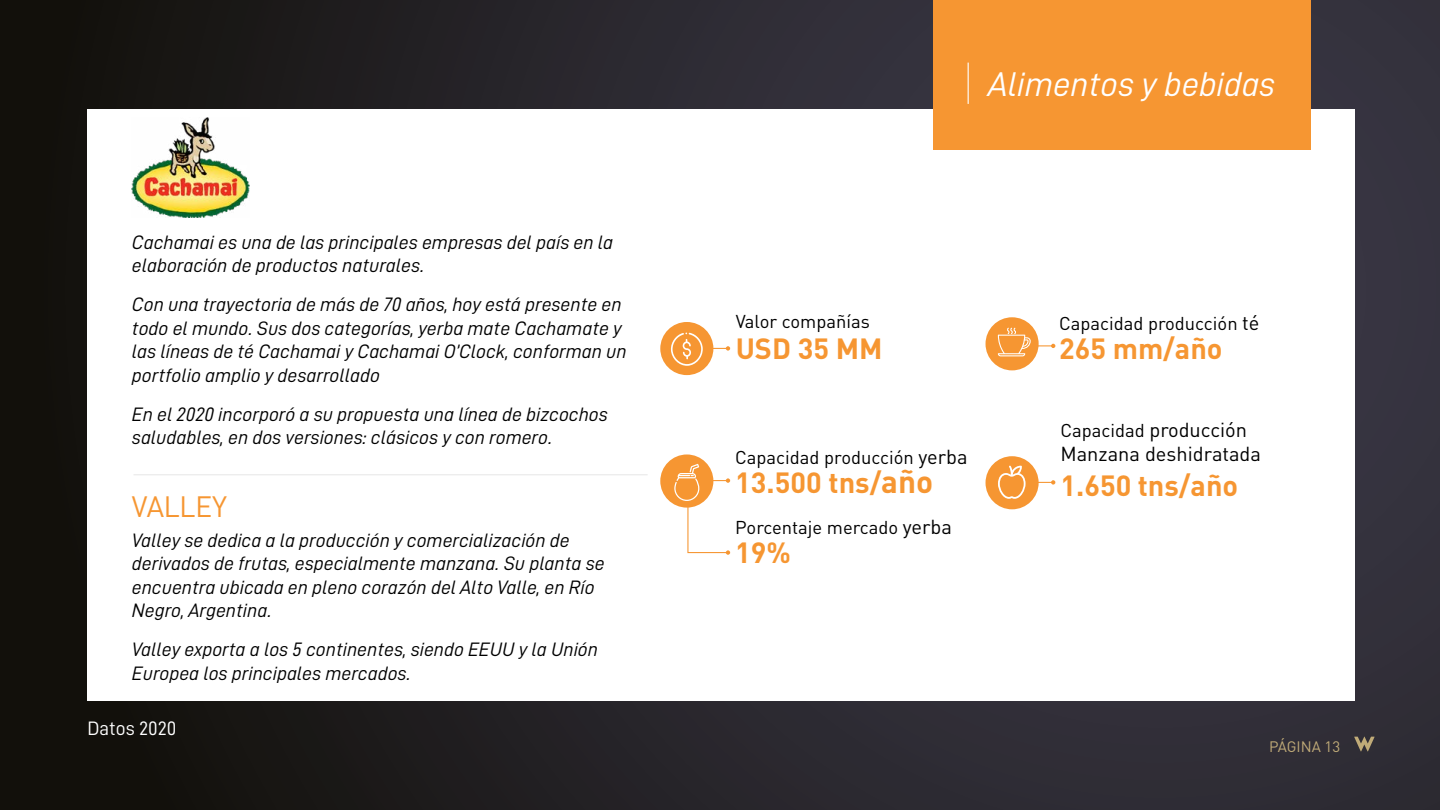
<style>
.page{position:relative;width:1440px;height:810px;background:#fff}
.page>*{position:absolute;margin:0;border:0;box-sizing:border-box;transform-origin:0 0}
.t1{font:34.42px "D DIN Italic";color:#fff}
.t2{font:30px "D DIN";color:#f69632}
.t3{font:700 28.88px "DIN";color:#f69632}
.t4{font:20.02px/24px "DIN";color:#000}
.t5{font:19.5px/23.4px "D DIN Italic";color:#000}
.t6{font:19.5px "D DIN";color:#fff}
.t7{font:18.38px "DIN";color:#000}
.t8{font:15px "DIN";color:#c0ab78}
.s1{font-size:20.02px}
.s2{font-size:31.42px}
.s3{font-size:18.38px}
</style>
<div class="page">
<div style="left:0;top:0;width:1440px;height:810px;background:linear-gradient(to right,#14130f,#3a3744)"></div>
<svg style="left:1354px;top:737px;width:21px;height:14px"></svg>
<div style="left:87px;top:109px;width:1267px;height:592px;background:#fff"></div>
<div style="left:933px;top:0;width:377px;height:150px;background:#f69632"></div>
<hr style="left:968px;top:63px;width:1px;height:41px;background:#fff">
<img style="left:132px;top:117px;width:117px;height:100px">
<hr style="left:134px;top:474px;width:514px;height:1px;background:#d6d6d6">
<div style="left:660px;top:454px;width:53px;height:54px;background:#f69632;border-radius:50%"></div>
<svg style="left:674px;top:464px;width:56px;height:91px"></svg>
<div style="left:986px;top:456px;width:53px;height:53px;background:#f69632;border-radius:50%"></div>
<svg style="left:1038px;top:480px;width:17px;height:5px"></svg>
<svg style="left:998px;top:466px;width:28px;height:33px"></svg>
<div style="left:986px;top:317px;width:53px;height:53px;background:#f69632;border-radius:50%"></div>
<svg style="left:1038px;top:344px;width:17px;height:4px"></svg>
<svg style="left:998px;top:328px;width:33px;height:28px"></svg>
<div style="left:660px;top:322px;width:53px;height:53px;background:#f69632;border-radius:50%"></div>
<svg style="left:713px;top:346px;width:17px;height:5px"></svg>
<svg style="left:671px;top:333px;width:32px;height:33px"></svg>
<p class="t5" style="left:132px;top:230px;width:483px">Cachamai es una de las principales empresas del país en la elaboración de productos naturales.</p>
<p class="t5" style="left:132px;top:293px;width:496px">Con una trayectoria de más de 70 años, hoy está presente en todo el mundo. Sus dos categorías, yerba mate Cachamate y las líneas de té Cachamai y Cachamai O’Clock, conforman un portfolio amplio y desarrollado</p>
<p class="t5" style="left:132px;top:402px;width:477px">En el 2020 incorporó a su propuesta una línea de bizcochos saludables, en dos versiones: clásicos y con romero.</p>
<h2 class="t2" style="left:132px;top:490px;width:97px">VALLEY</h2>
<p class="t5" style="left:132px;top:528px;width:474px">Valley se dedica a la producción y comercialización de derivados de frutas, especialmente manzana. Su planta se encuentra ubicada en pleno corazón del Alto Valle, en Río Negro, Argentina.</p>
<p class="t5" style="left:132px;top:638px;width:468px">Valley exporta a los 5 continentes, siendo EEUU y la Unión<br>Europea los principales mercados.</p>
<p class="t6" style="left:88px;top:717px;width:90px">Datos 2020</p>
<h1 class="t1" style="left:988px;top:65px;width:289px">Alimentos y bebidas</h1>
<p class="t7" style="left:736px;top:310px;width:136px">Valor compañías</p>
<h3 class="t3" style="left:736px;top:330px;width:148px">USD 35 MM</h3>
<p class="t7" style="left:735px;top:446px;width:234px">Capacidad producción <span class="s1">yerba</span></p>
<h3 class="t3" style="left:735px;top:464px;width:199px">13.500 tns/<span class="s2">año</span></h3>
<p class="t7" style="left:735px;top:516px;width:218px">Porcentaje mercado <span class="s1">yerba</span></p>
<h3 class="t3" style="left:735px;top:534px;width:57px">19%</h3>
<p class="t7" style="left:1059px;top:312px;width:202px">Capacidad producción <span class="s1">té</span></p>
<h3 class="t3" style="left:1059px;top:330px;width:165px">265 mm/año</h3>
<p class="t4" style="left:1060px;top:418px;width:202px"><span class="s3">Capacidad</span> producción<br>Manzana deshidratada</p>
<h3 class="t3" style="left:1060px;top:467px;width:179px">1.650 tns/año</h3>
<p class="t8" style="left:1269px;top:737px;width:73px">PÁGINA 13</p>
</div>
